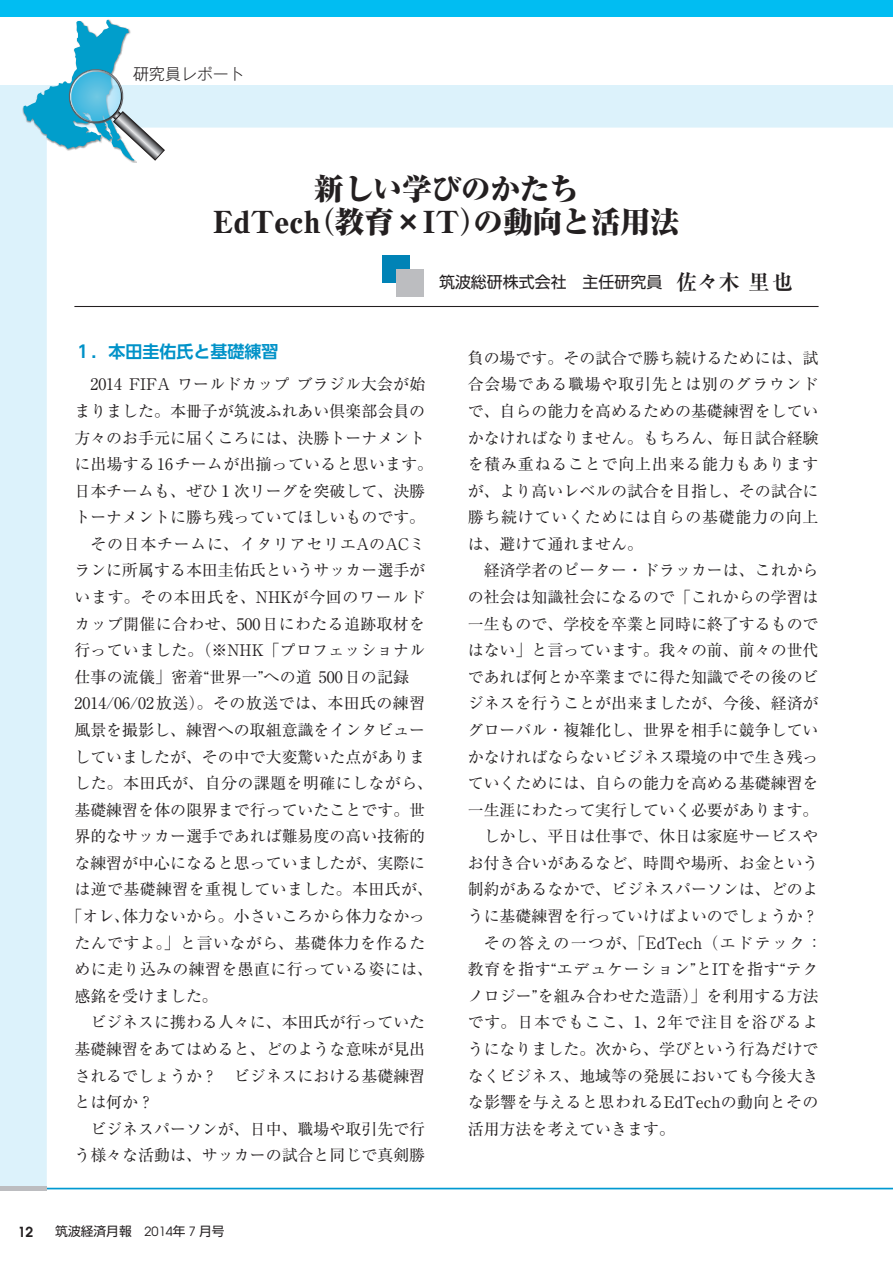
<style>
.page{position:relative;width:893px;height:1263px;background:#fff}
.page>*{position:absolute;margin:0;border:0;box-sizing:border-box;transform-origin:0 0}
.t1{font:800 expanded 29.7px/33px "Ryumin Pr 6";letter-spacing:-.01em;color:#231f20;text-align:center}
.t2{font:700 16.95px "UD Shin Go Pro De";color:#0092c8}
.t3{font:15.9px/26.5px "Ryumin Pr 6";color:#231f20;text-align:justify}
.t4{font:15.9px "Ryumin Pr 6";letter-spacing:.025em;color:#231f20}
.t5{font:15.9px "Ryumin Pr 6";letter-spacing:.05em;color:#231f20}
.t6{font:15.9px "Ryumin Pr 6";letter-spacing:.03em;color:#231f20}
.t7{font:15.9px "Ryumin Pr 6";letter-spacing:.02em;color:#231f20}
.t8{font:15.9px "Ryumin Pr 6";letter-spacing:.09em;color:#231f20}
.t9{font:15.9px "Ryumin Pr 6";letter-spacing:.06em;color:#231f20}
.t10{font:15.9px "Ryumin Pr 6";letter-spacing:.045em;color:#231f20}
.t11{font:15.9px "UD Shin Go Pro";color:#231f20}
.t12{font:300 15.9px "Gothic MB101 Pr 6";color:#231f20}
.t13{font:700 13.8px "Avian";color:#231f20}
.t14{font:12.75px "UD Shin Go Pro";color:#231f20}
.s1{font-family:"Ryumin Pro";font-weight:700;font-size:21.3px}
.s2{font-family:"Avian"}
</style>
<div class="page">
<div style="left:0;top:85px;width:893px;height:1101px;background:#dcf2fb"></div>
<div style="left:47px;top:128px;width:846px;height:1062px;background:#fff"></div>
<svg style="left:23px;top:20px;width:142px;height:141px"></svg>
<hr style="left:0;top:1188px;width:893px;height:1px;background:#0099d1">
<div style="left:0;top:1186px;width:47px;height:5px;background:#bcbdc0"></div>
<hr style="left:74px;top:306px;width:745px;height:1px;background:#231f20">
<div style="left:383px;top:255px;width:27px;height:28px;background:#0083b6"></div>
<div style="left:396px;top:269px;width:28px;height:28px;background:#bcbdc0"></div>
<div style="left:0;top:0;width:893px;height:17px;background:#01bdf2"></div>
<p class="t12" style="left:133px;top:61px;width:129px">研究員レポート　</p>
<h1 class="t1" style="left:213px;top:172px;width:468px">新しい学びのかたち<br>EdTech（教育×IT）の動向と活用法</h1>
<p class="t11" style="left:439px;top:269px;width:381px">筑波総研株式会社　主任研究員 <span class="s1">佐々木里也　</span></p>
<p class="t2" style="left:74px;top:338px;width:206px">１．本田圭佑氏と基礎練習</p>
<p class="t3" style="left:90px;top:370px;width:336px">2014 FIFA ワールドカップ ブラジル大会が始</p>
<p class="t3" style="left:74px;top:397px;width:352px">まりました。本冊子が筑波ふれあい倶楽部会員の</p>
<p class="t3" style="left:74px;top:423px;width:352px">方々のお手元に届くころには、決勝トーナメント</p>
<p class="t3" style="left:74px;top:450px;width:360px">に出場する16チームが出揃っていると思います。</p>
<p class="t3" style="left:74px;top:477px;width:352px">日本チームも、ぜひ１次リーグを突破して、決勝</p>
<p class="t3" style="left:74px;top:503px;width:352px">トーナメントに勝ち残っていてほしいものです。</p>
<p class="t10" style="left:90px;top:531px;width:336px">その日本チームに、イタリアセリエAのACミ</p>
<p class="t3" style="left:74px;top:556px;width:352px">ランに所属する本田圭佑氏というサッカー選手が</p>
<p class="t5" style="left:74px;top:585px;width:352px">います。その本田氏を、NHKが今回のワールド</p>
<p class="t7" style="left:74px;top:611px;width:352px">カップ開催に合わせ、500日にわたる追跡取材を</p>
<p class="t3" style="left:74px;top:636px;width:352px">行っていました。（※NHK「プロフェッショナル</p>
<p class="t3" style="left:74px;top:663px;width:352px">仕事の流儀」密着“世界一”への道 500日の記録　</p>
<p class="t4" style="left:74px;top:691px;width:352px">2014/06/02放送）。その放送では、本田氏の練習</p>
<p class="t3" style="left:74px;top:716px;width:352px">風景を撮影し、練習への取組意識をインタビュー</p>
<p class="t3" style="left:74px;top:742px;width:352px">していましたが、その中で大変驚いた点がありま</p>
<p class="t6" style="left:74px;top:771px;width:360px">した。本田氏が、自分の課題を明確にしながら、</p>
<p class="t3" style="left:74px;top:796px;width:352px">基礎練習を体の限界まで行っていたことです。世</p>
<p class="t3" style="left:74px;top:822px;width:352px">界的なサッカー選手であれば難易度の高い技術的</p>
<p class="t3" style="left:74px;top:849px;width:352px">な練習が中心になると思っていましたが、実際に</p>
<p class="t4" style="left:74px;top:877px;width:360px">は逆で基礎練習を重視していました。本田氏が、</p>
<p class="t3" style="left:66px;top:902px;width:360px">「オレ、体力ないから。小さいころから体力なかっ</p>
<p class="t6" style="left:74px;top:930px;width:352px">たんですよ。」と言いながら、基礎体力を作るた</p>
<p class="t4" style="left:74px;top:957px;width:360px">めに走り込みの練習を愚直に行っている姿には、</p>
<p class="t3" style="left:74px;top:982px;width:145px">感銘を受けました。</p>
<p class="t3" style="left:90px;top:1008px;width:336px">ビジネスに携わる人々に、本田氏が行っていた</p>
<p class="t3" style="left:74px;top:1035px;width:352px">基礎練習をあてはめると、どのような意味が見出</p>
<p class="t3" style="left:74px;top:1061px;width:352px">されるでしょうか？ ビジネスにおける基礎練習</p>
<p class="t3" style="left:74px;top:1088px;width:81px">とは何か？</p>
<p class="t3" style="left:90px;top:1115px;width:336px">ビジネスパーソンが、日中、職場や取引先で行</p>
<p class="t3" style="left:74px;top:1141px;width:352px">う様々な活動は、サッカーの試合と同じで真剣勝</p>
<p class="t13" style="left:18px;top:1222px;width:17px">12</p>
<p class="t14" style="left:55px;top:1221px;width:171px">筑波経済月報　<span class="s2">2014</span>年 <span class="s2">7</span> 月号</p>
<p class="t3" style="left:468px;top:344px;width:352px">負の場です。その試合で勝ち続けるためには、試合会場である職場や取引先とは別のグラウンドで、自らの能力を高めるための基礎練習をしていかなければなりません。もちろん、毎日試合経験を積み重ねることで向上出来る能力もありますが、より高いレベルの試合を目指し、その試合に勝ち続けていくためには自らの基礎能力の向上は、避けて通れません。</p>
<p class="t3" style="left:484px;top:556px;width:336px">経済学者のピーター・ドラッカーは、これから</p>
<p class="t3" style="left:468px;top:583px;width:352px">の社会は知識社会になるので「これからの学習は</p>
<p class="t3" style="left:468px;top:609px;width:352px">一生もので、学校を卒業と同時に終了するもので</p>
<p class="t3" style="left:468px;top:636px;width:352px">はない」と言っています。我々の前、前々の世代</p>
<p class="t3" style="left:468px;top:663px;width:352px">であれば何とか卒業までに得た知識でその後のビ</p>
<p class="t3" style="left:468px;top:689px;width:352px">ジネスを行うことが出来ましたが、今後、経済が</p>
<p class="t3" style="left:468px;top:716px;width:352px">グローバル・複雑化し、世界を相手に競争してい</p>
<p class="t3" style="left:468px;top:742px;width:352px">かなければならないビジネス環境の中で生き残っ</p>
<p class="t3" style="left:468px;top:769px;width:352px">ていくためには、自らの能力を高める基礎練習を</p>
<p class="t3" style="left:468px;top:796px;width:352px">一生涯にわたって実行していく必要があります。</p>
<p class="t3" style="left:484px;top:822px;width:336px">しかし、平日は仕事で、休日は家庭サービスや</p>
<p class="t3" style="left:468px;top:849px;width:352px">お付き合いがあるなど、時間や場所、お金という</p>
<p class="t3" style="left:468px;top:875px;width:352px">制約があるなかで、ビジネスパーソンは、どのよ</p>
<p class="t3" style="left:468px;top:902px;width:352px">うに基礎練習を行っていけばよいのでしょうか？</p>
<p class="t8" style="left:484px;top:930px;width:340px">その答えの一つが、「EdTech（エドテック：</p>
<p class="t5" style="left:468px;top:957px;width:352px">教育を指す“エデュケーション”とITを指す“テク</p>
<p class="t3" style="left:468px;top:982px;width:352px">ノロジー”を組み合わせた造語）」を利用する方法</p>
<p class="t9" style="left:468px;top:1010px;width:352px">です。日本でもここ、1、2年で注目を浴びるよ</p>
<p class="t3" style="left:468px;top:1035px;width:352px">うになりました。次から、学びという行為だけで</p>
<p class="t3" style="left:468px;top:1061px;width:352px">なくビジネス、地域等の発展においても今後大き</p>
<p class="t4" style="left:468px;top:1090px;width:352px">な影響を与えると思われるEdTechの動向とその</p>
<p class="t3" style="left:468px;top:1115px;width:209px">活用方法を考えていきます。</p>
</div>
